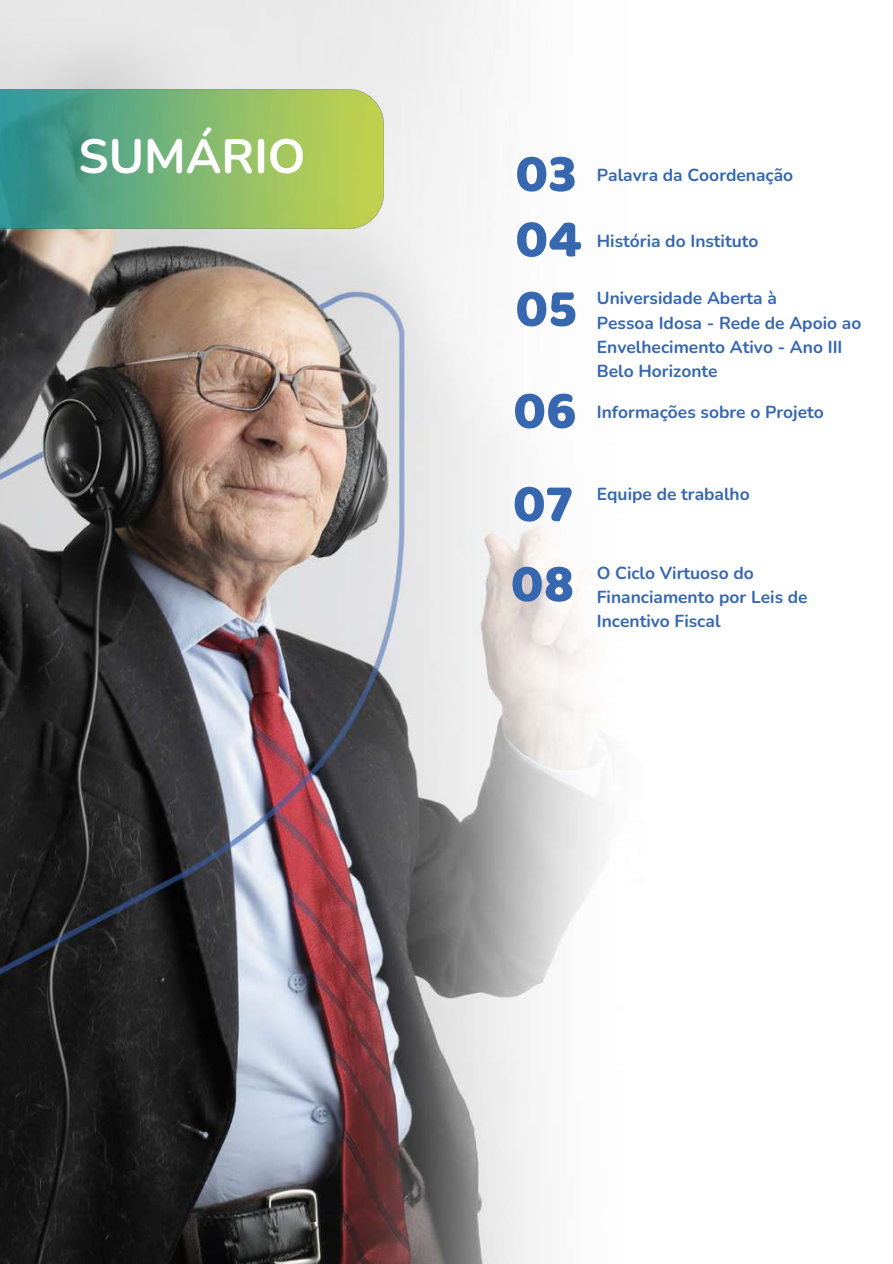
<style>
.page{position:relative;width:893px;height:1264px;background:#fff}
.page>*{position:absolute;margin:0;border:0;box-sizing:border-box;transform-origin:0 0}
.t1{font:54.6px/69.4px "Baloo Thambi";color:#3767af}
.t2{font:700 48px "Nunito";color:#fff}
.t3{font:700 17.4px/24.2px "Nunito";color:#3767af}
</style>
<div class="page">
<img style="left:0;top:0;width:609px;height:1263px">
<img style="left:0;top:89px;width:384px;height:140px">
<h2 class="t2" style="left:78px;top:125px;width:229px">SUMÁRIO</h2>
<h1 class="t1" style="left:515px;top:141px;width:63px">03</h1>
<h1 class="t1" style="left:515px;top:206px;width:68px">04<br>05</h1>
<h1 class="t1" style="left:513px;top:377px;width:65px">06</h1>
<p class="t3" style="left:597px;top:164px;width:198px">Palavra da Coordenação</p>
<p class="t3" style="left:597px;top:229px;width:163px">História do Instituto</p>
<p class="t3" style="left:597px;top:286px;width:266px">Universidade Aberta à<br>Pessoa Idosa - Rede de Apoio ao<br>Envelhecimento Ativo - Ano III<br>Belo Horizonte</p>
<p class="t3" style="left:597px;top:400px;width:228px">Informações sobre o Projeto</p>
<h1 class="t1" style="left:510px;top:465px;width:65px;line-height:79.9px">07<br>08</h1>
<p class="t3" style="left:597px;top:482px;width:154px">Equipe de trabalho</p>
<p class="t3" style="left:597px;top:560px;width:212px">O Ciclo Virtuoso do<br>Financiamento por Leis de<br>Incentivo Fiscal</p>
</div>
